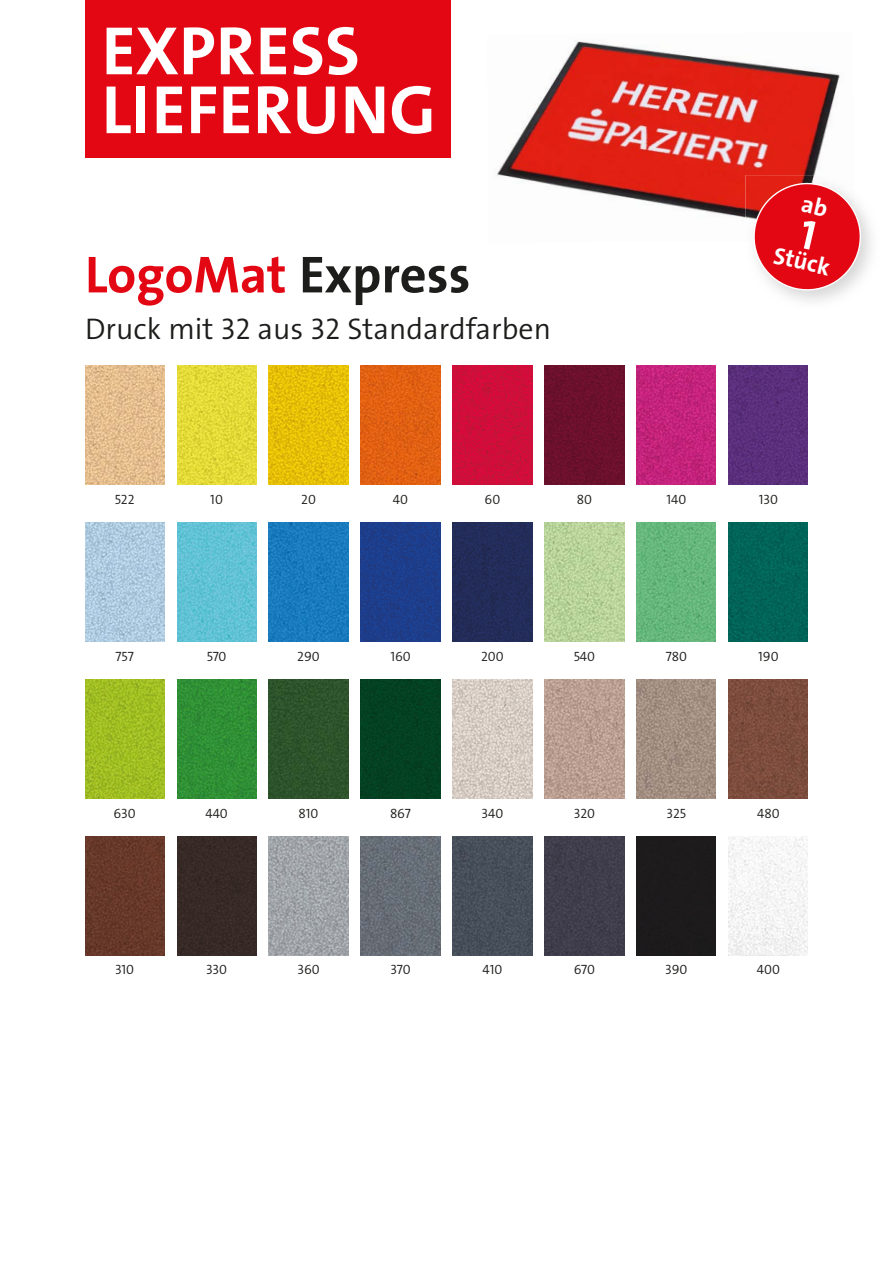
<style>
.page{position:relative;width:893px;height:1263px;background:#fff}
.page>*{position:absolute;margin:0;border:0;box-sizing:border-box;transform-origin:0 0}
.t1{font:700 69px/58.9px "The Sans Os F";letter-spacing:.005em;color:#fff}
.t2{font:700 52.5px "The Sans Os F";color:#e30613}
.t3{font:300 30px "The Sans Os F";color:#1d1d1b}
.t4{font:700 24px "The Sans Os F";color:#fff}
.t5{font:300 13.5px "The Sans Os F";color:#1d1d1b}
.s1{color:#1d1d1b}
</style>
<div class="page">
<img style="left:497px;top:41px;width:343px;height:177px">
<div style="left:85px;top:0;width:366px;height:157px;background:#e30613"></div>
<img style="left:745px;top:175px;width:95px;height:66px">
<img style="left:85px;top:366px;width:79px;height:119px">
<img style="left:177px;top:366px;width:79px;height:119px">
<img style="left:269px;top:366px;width:79px;height:119px">
<img style="left:361px;top:366px;width:79px;height:119px">
<img style="left:453px;top:366px;width:79px;height:119px">
<img style="left:545px;top:366px;width:79px;height:119px">
<img style="left:637px;top:366px;width:79px;height:119px">
<img style="left:729px;top:366px;width:79px;height:119px">
<img style="left:85px;top:523px;width:79px;height:119px">
<img style="left:177px;top:523px;width:79px;height:119px">
<img style="left:269px;top:523px;width:79px;height:119px">
<img style="left:361px;top:523px;width:79px;height:119px">
<img style="left:453px;top:523px;width:79px;height:119px">
<img style="left:545px;top:523px;width:79px;height:119px">
<img style="left:637px;top:523px;width:79px;height:119px">
<img style="left:729px;top:523px;width:79px;height:119px">
<img style="left:85px;top:679px;width:79px;height:120px">
<img style="left:177px;top:679px;width:79px;height:120px">
<img style="left:269px;top:679px;width:79px;height:120px">
<div style="left:361px;top:679px;width:79px;height:120px;background:#034122"></div>
<img style="left:453px;top:679px;width:79px;height:120px">
<img style="left:545px;top:679px;width:79px;height:120px">
<img style="left:637px;top:679px;width:79px;height:120px">
<img style="left:729px;top:679px;width:79px;height:120px">
<img style="left:85px;top:836px;width:79px;height:119px">
<div style="left:177px;top:836px;width:79px;height:119px;background:#372926"></div>
<img style="left:269px;top:836px;width:79px;height:119px">
<img style="left:361px;top:836px;width:79px;height:119px">
<img style="left:453px;top:836px;width:79px;height:119px">
<img style="left:545px;top:836px;width:79px;height:119px">
<div style="left:637px;top:836px;width:79px;height:119px;background:#1d1b1c"></div>
<img style="left:729px;top:836px;width:79px;height:119px">
<svg style="left:748px;top:178px;width:118px;height:118px"></svg>
<h1 class="t1" style="left:102px;top:22px;width:336px">EXPRESS<br>LIEFERUNG</h1>
<h2 class="t2" style="left:85px;top:241px;width:387px">LogoMat <span class="s1">Express</span></h2>
<h3 class="t3" style="left:85px;top:310px;width:467px">Druck mit 32 aus 32 Standardfarben</h3>
<h3 class="t4" style="left:777px;top:240px;width:59px;rotate:13deg">Stück</h3>
<p class="t5" style="left:115px;top:490px;width:21px">522</p>
<p class="t5" style="left:210px;top:490px;width:14px">10</p>
<p class="t5" style="left:301px;top:490px;width:16px">20</p>
<p class="t5" style="left:393px;top:490px;width:17px">40</p>
<p class="t5" style="left:485px;top:490px;width:17px">60</p>
<p class="t5" style="left:577px;top:490px;width:17px">80</p>
<p class="t5" style="left:666px;top:490px;width:21px">140</p>
<p class="t5" style="left:759px;top:490px;width:21px">130</p>
<p class="t5" style="left:115px;top:647px;width:20px">757</p>
<p class="t5" style="left:207px;top:647px;width:21px">570</p>
<p class="t5" style="left:297px;top:647px;width:24px">290</p>
<p class="t5" style="left:390px;top:647px;width:22px">160</p>
<p class="t5" style="left:481px;top:647px;width:24px">200</p>
<p class="t5" style="left:574px;top:647px;width:23px">540</p>
<p class="t5" style="left:666px;top:647px;width:23px">780</p>
<p class="t5" style="left:758px;top:647px;width:22px">190</p>
<p class="t5" style="left:114px;top:804px;width:24px">630</p>
<p class="t5" style="left:205px;top:804px;width:24px">440</p>
<p class="t5" style="left:299px;top:804px;width:21px">810</p>
<p class="t5" style="left:390px;top:804px;width:22px">867</p>
<p class="t5" style="left:482px;top:804px;width:23px">340</p>
<p class="t5" style="left:574px;top:804px;width:23px">320</p>
<p class="t5" style="left:667px;top:804px;width:21px">325</p>
<p class="t5" style="left:757px;top:804px;width:24px">480</p>
<p class="t5" style="left:115px;top:961px;width:21px">310</p>
<p class="t5" style="left:206px;top:961px;width:23px">330</p>
<p class="t5" style="left:297px;top:961px;width:24px">360</p>
<p class="t5" style="left:390px;top:961px;width:22px">370</p>
<p class="t5" style="left:483px;top:961px;width:21px">410</p>
<p class="t5" style="left:574px;top:961px;width:23px">670</p>
<p class="t5" style="left:665px;top:961px;width:24px">390</p>
<p class="t5" style="left:757px;top:961px;width:25px">400</p>
</div>
